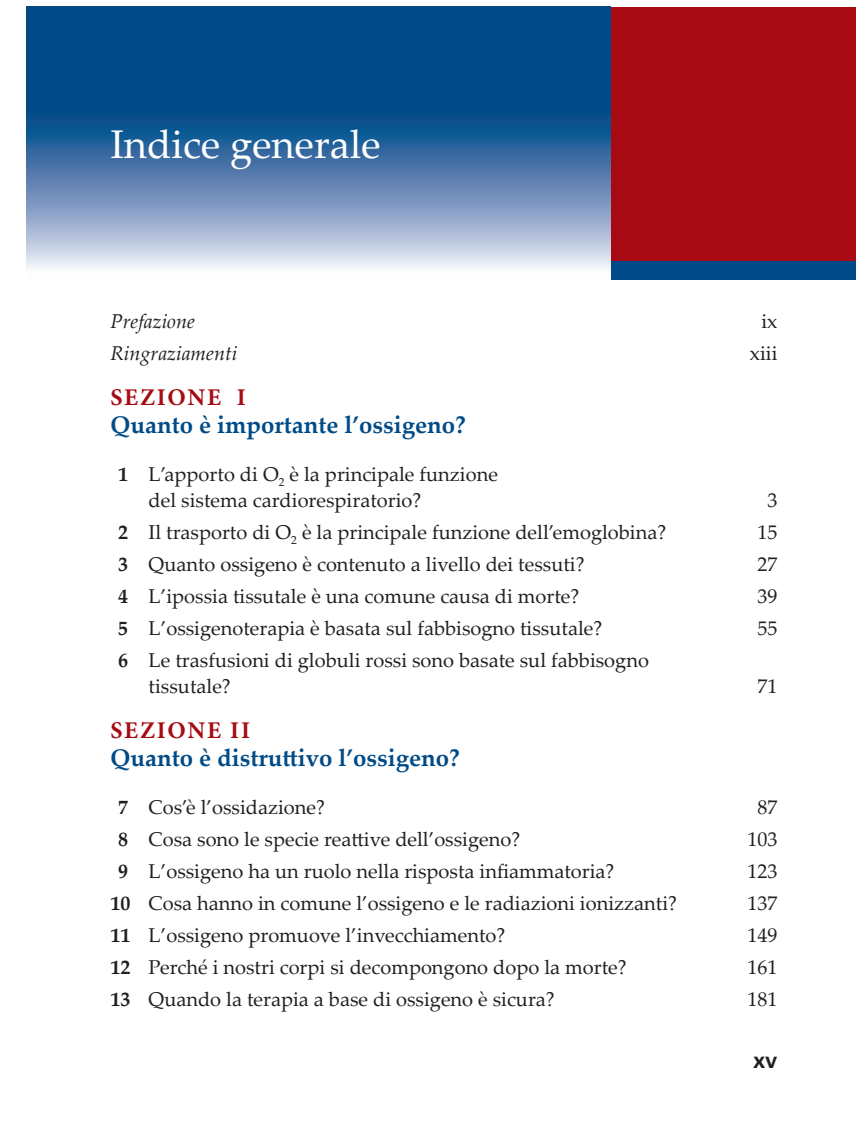
<style>
.page{position:relative;width:862px;height:1136px;background:#fff}
.page>*{position:absolute;margin:0;border:0;box-sizing:border-box;transform-origin:0 0}
.t1{font:40px "Palatino Linotype";color:#fff}
.t2{font:700 24px "Palatino Linotype";color:#004b87}
.t3{font:700 24px "Minion Pro";letter-spacing:.08em;color:#a70a12}
.t4{font:700 22px "Frutiger LT Std";color:#231f20}
.t5{font:20px/26px "Palatino Linotype";color:#231f20}
.t6{font:italic 20px "Palatino Linotype";color:#231f20}
.s1{font-weight:700}
</style>
<div class="page">
<svg style="left:26px;top:7px;width:584px;height:262px;background:#4275a5"></svg>
<div style="left:610px;top:7px;width:245px;height:255px;background:#a70a12"></div>
<div style="left:610px;top:261px;width:245px;height:18px;background:#004b87"></div>
<h1 class="t1" style="left:110px;top:116px;width:272px">Indice generale</h1>
<p class="t6" style="left:111px;top:307px;width:86px">Prefazione</p>
<p class="t5" style="left:761px;top:307px;width:18px">ix</p>
<p class="t6" style="left:111px;top:339px;width:128px">Ringraziamenti</p>
<p class="t5" style="left:749px;top:339px;width:29px">xiii</p>
<p class="t3" style="left:110px;top:380px;width:137px">SEZIONE I</p>
<p class="t2" style="left:110px;top:407px;width:357px">Quanto è importante l’ossigeno?</p>
<p class="t5" style="left:149px;top:460px;width:351px;text-indent:-30px"><span class="s1">1</span> L’apporto di O<sub>2</sub> è la principale funzione del sistema cardiorespiratorio?</p>
<p class="t5" style="left:767px;top:486px;width:11px">3</p>
<p class="t5" style="left:118px;top:518px;width:549px"><span class="s1">2</span> Il trasporto di O<sub>2</sub> è la principale funzione dell’emoglobina?</p>
<p class="t5" style="left:757px;top:518px;width:21px">15</p>
<p class="t5" style="left:118px;top:550px;width:468px"><span class="s1">3</span> Quanto ossigeno è contenuto a livello dei tessuti?</p>
<p class="t5" style="left:757px;top:550px;width:21px">27</p>
<p class="t5" style="left:118px;top:582px;width:463px"><span class="s1">4</span> L’ipossia tissutale è una comune causa di morte?</p>
<p class="t5" style="left:757px;top:582px;width:21px">39</p>
<p class="t5" style="left:118px;top:614px;width:485px"><span class="s1">5</span> L’ossigenoterapia è basata sul fabbisogno tissutale?</p>
<p class="t5" style="left:757px;top:614px;width:21px">55</p>
<p class="t5" style="left:149px;top:646px;width:501px;text-indent:-30px"><span class="s1">6</span> Le trasfusioni di globuli rossi sono basate sul fabbisogno tissutale?</p>
<p class="t5" style="left:757px;top:672px;width:21px">71</p>
<p class="t3" style="left:110px;top:713px;width:141px">SEZIONE II</p>
<p class="t2" style="left:110px;top:740px;width:351px">Quanto è distruttivo l’ossigeno?</p>
<p class="t5" style="left:118px;top:793px;width:208px"><span class="s1">7</span> Cos’è l’ossidazione?</p>
<p class="t5" style="left:757px;top:793px;width:21px">87</p>
<p class="t5" style="left:118px;top:825px;width:403px"><span class="s1">8</span> Cosa sono le specie reattive dell’ossigeno?</p>
<p class="t5" style="left:747px;top:825px;width:31px">103</p>
<p class="t5" style="left:118px;top:857px;width:498px"><span class="s1">9</span> L’ossigeno ha un ruolo nella risposta infiammatoria?</p>
<p class="t5" style="left:747px;top:857px;width:31px">123</p>
<p class="t5" style="left:111px;top:889px;width:568px"><span class="s1">10</span> Cosa hanno in comune l’ossigeno e le radiazioni ionizzanti?</p>
<p class="t5" style="left:747px;top:889px;width:31px">137</p>
<p class="t5" style="left:111px;top:921px;width:396px"><span class="s1">11</span> L’ossigeno promuove l’invecchiamento?</p>
<p class="t5" style="left:747px;top:921px;width:31px">149</p>
<p class="t5" style="left:111px;top:953px;width:517px"><span class="s1">12</span> Perché i nostri corpi si decompongono dopo la morte?</p>
<p class="t5" style="left:747px;top:953px;width:31px">161</p>
<p class="t5" style="left:111px;top:985px;width:445px"><span class="s1">13</span> Quando la terapia a base di ossigeno è sicura?</p>
<p class="t5" style="left:747px;top:985px;width:31px">181</p>
<p class="t4" style="left:753px;top:1047px;width:26px">xv</p>
</div>
